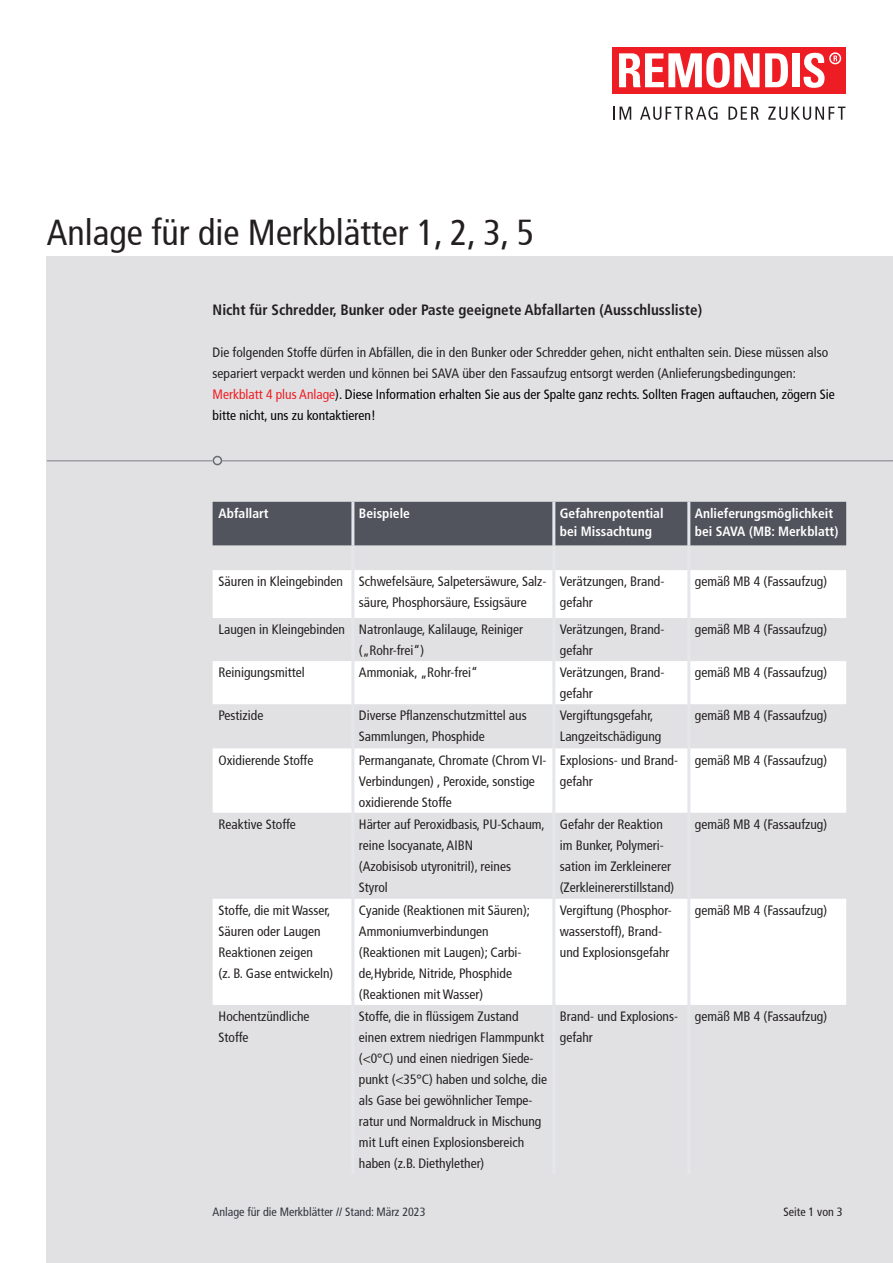
<style>
.page{position:relative;width:893px;height:1263px;background:#fff}
.page>*{position:absolute;margin:0;border:0;box-sizing:border-box;transform-origin:0 0}
.t1{font:condensed 36px "Frutiger";color:#231f20}
.t2{font:700 condensed 15px "Frutiger";color:#231f20}
.t3{font:condensed 13.5px/21px "Frutiger";color:#231f20}
.t4{font:condensed 13.5px/21px "Frutiger 57";color:#231f20}
.t5{font:700 condensed 13.5px/18px "Frutiger";color:#fff}
.t6{font:condensed 12px "Frutiger";color:#30343e}
.t7{font:condensed 12px "Frutiger";color:#231f20}
.s1{color:#ee1d23}
.s2{color:#000}
</style>
<div class="page">
<div style="left:612px;top:47px;width:234px;height:47px;background:#ee1d23"></div>
<svg style="left:829px;top:52px;width:12px;height:12px"></svg>
<svg style="left:831px;top:54px;width:9px;height:9px"></svg>
<svg style="left:833px;top:56px;width:4px;height:5px"></svg>
<svg style="left:619px;top:53px;width:169px;height:35px"></svg>
<div style="left:792px;top:53px;width:8px;height:34px;background:#fff"></div>
<svg style="left:803px;top:53px;width:22px;height:35px"></svg>
<svg style="left:613px;top:107px;width:18px;height:13px"></svg>
<svg style="left:640px;top:106px;width:77px;height:14px"></svg>
<svg style="left:728px;top:107px;width:31px;height:13px"></svg>
<svg style="left:768px;top:107px;width:77px;height:13px"></svg>
<div style="left:47px;top:257px;width:846px;height:1006px;background:#e1e1e3"></div>
<svg style="left:47px;top:456px;width:846px;height:9px"></svg>
<div style="left:213px;top:502px;width:633px;height:43px;background:#51545d"></div>
<svg style="left:213px;top:570px;width:633px;height:435px;fill:#fff"></svg>
<hr style="left:351px;top:502px;width:3px;height:43px;background:#e4e7ea">
<hr style="left:552px;top:502px;width:3px;height:43px;background:#e4e7ea">
<hr style="left:687px;top:502px;width:3px;height:43px;background:#e4e7ea">
<hr style="left:351px;top:545px;width:3px;height:25px;background:#e4e7ea">
<hr style="left:552px;top:545px;width:3px;height:25px;background:#e4e7ea">
<hr style="left:687px;top:545px;width:3px;height:25px;background:#e4e7ea">
<hr style="left:351px;top:570px;width:3px;height:48px;background:#e4e7ea">
<hr style="left:552px;top:570px;width:3px;height:48px;background:#e4e7ea">
<hr style="left:687px;top:570px;width:3px;height:48px;background:#e4e7ea">
<hr style="left:351px;top:618px;width:3px;height:43px;background:#e4e7ea">
<hr style="left:552px;top:618px;width:3px;height:43px;background:#e4e7ea">
<hr style="left:687px;top:618px;width:3px;height:43px;background:#e4e7ea">
<hr style="left:351px;top:661px;width:3px;height:43px;background:#e4e7ea">
<hr style="left:552px;top:661px;width:3px;height:43px;background:#e4e7ea">
<hr style="left:687px;top:661px;width:3px;height:43px;background:#e4e7ea">
<hr style="left:351px;top:704px;width:3px;height:44px;background:#e4e7ea">
<hr style="left:552px;top:704px;width:3px;height:44px;background:#e4e7ea">
<hr style="left:687px;top:704px;width:3px;height:44px;background:#e4e7ea">
<hr style="left:351px;top:748px;width:3px;height:65px;background:#e4e7ea">
<hr style="left:552px;top:748px;width:3px;height:65px;background:#e4e7ea">
<hr style="left:687px;top:748px;width:3px;height:65px;background:#e4e7ea">
<hr style="left:351px;top:813px;width:3px;height:86px;background:#e4e7ea">
<hr style="left:552px;top:813px;width:3px;height:86px;background:#e4e7ea">
<hr style="left:687px;top:813px;width:3px;height:86px;background:#e4e7ea">
<hr style="left:351px;top:899px;width:3px;height:106px;background:#e4e7ea">
<hr style="left:552px;top:899px;width:3px;height:106px;background:#e4e7ea">
<hr style="left:687px;top:899px;width:3px;height:106px;background:#e4e7ea">
<hr style="left:351px;top:1005px;width:3px;height:169px;background:#e4e7ea">
<hr style="left:552px;top:1005px;width:3px;height:169px;background:#e4e7ea">
<hr style="left:687px;top:1005px;width:3px;height:169px;background:#e4e7ea">
<h1 class="t1" style="left:47px;top:211px;width:489px">Anlage für die Merkblätter 1, 2, 3, 5</h1>
<p class="t2" style="left:213px;top:301px;width:491px">Nicht für Schredder, Bunker oder Paste geeignete Abfallarten (Ausschlussliste)</p>
<p class="t3" style="left:213px;top:342px;width:624px">Die folgenden Stoffe dürfen in Abfällen, die in den Bunker oder Schredder gehen, nicht enthalten sein. Diese müssen also separiert verpackt werden und können bei SAVA über den Fassaufzug entsorgt werden (Anlieferungsbedingungen:<br><span class="s1">Merkblatt 4 plus Anlage</span><span class="s2">). Diese Information erhalten Sie aus der Spalte ganz rechts. Sollten Fragen auftauchen, zögern Sie bitte nicht, uns zu kontaktieren!</span></p>
<p class="t5" style="left:219px;top:504px;width:52px">Abfallart</p>
<p class="t5" style="left:359px;top:504px;width:53px">Beispiele</p>
<p class="t5" style="left:560px;top:504px;width:105px">Gefahrenpotential bei Missachtung</p>
<p class="t5" style="left:695px;top:504px;width:145px">Anlieferungsmöglichkeit bei SAVA (MB: Merkblatt)</p>
<p class="t3" style="left:359px;top:571px;width:189px;text-indent:-140px">Säuren in Kleingebinden Schwefelsäure, Salpetersäwure, Salz&shy;säure, Phosphorsäure, Essigsäure</p>
<p class="t3" style="left:560px;top:571px;width:106px">Verätzungen, Brand&shy;gefahr</p>
<p class="t3" style="left:695px;top:571px;width:134px">gemäß MB 4 (Fassaufzug)</p>
<p class="t3" style="left:359px;top:619px;width:166px;text-indent:-140px">Laugen in Kleingebinden Natronlauge, Kalilauge, Reiniger („Rohr-frei“)</p>
<p class="t3" style="left:560px;top:619px;width:106px">Verätzungen, Brand&shy;gefahr</p>
<p class="t3" style="left:695px;top:619px;width:134px">gemäß MB 4 (Fassaufzug)</p>
<p class="t3" style="left:219px;top:662px;width:88px">Reinigungsmittel</p>
<p class="t3" style="left:359px;top:662px;width:121px">Ammoniak, „Rohr-frei“</p>
<p class="t3" style="left:560px;top:662px;width:106px">Verätzungen, Brand&shy;gefahr</p>
<p class="t3" style="left:695px;top:662px;width:134px">gemäß MB 4 (Fassaufzug)</p>
<p class="t3" style="left:219px;top:705px;width:46px">Pestizide</p>
<p class="t3" style="left:359px;top:705px;width:169px">Diverse Pflanzenschutzmittel aus<br>Sammlungen, Phosphide</p>
<p class="t3" style="left:560px;top:705px;width:103px">Vergiftungsgefahr,<br>Langzeitschädigung</p>
<p class="t3" style="left:695px;top:705px;width:134px">gemäß MB 4 (Fassaufzug)</p>
<p class="t3" style="left:219px;top:749px;width:96px">Oxidierende Stoffe</p>
<p class="t3" style="left:359px;top:749px;width:189px">Permanganate, Chromate (Chrom VI-<br>Verbindungen) , Peroxide, sonstige oxidierende Stoffe</p>
<p class="t3" style="left:560px;top:749px;width:120px">Explosions- und Brand&shy;gefahr</p>
<p class="t3" style="left:695px;top:749px;width:134px">gemäß MB 4 (Fassaufzug)</p>
<p class="t3" style="left:219px;top:814px;width:79px">Reaktive Stoffe</p>
<p class="t3" style="left:359px;top:814px;width:187px">Härter auf Peroxidbasis, PU-Schaum, reine lsocyanate, AIBN<br>(Azobisisob utyronitril), reines<br>Styrol</p>
<p class="t3" style="left:560px;top:814px;width:116px">Gefahr der Reaktion im Bunker, Polymeri&shy;sation im Zerkleinerer (Zerkleinererstillstand)</p>
<p class="t3" style="left:695px;top:814px;width:134px">gemäß MB 4 (Fassaufzug)</p>
<p class="t3" style="left:219px;top:900px;width:116px">Stoffe, die mit Wasser,<br>Säuren oder Laugen<br>Reaktionen zeigen<br>(z. B. Gase entwickeln)</p>
<p class="t3" style="left:359px;top:900px;width:173px">Cyanide (Reaktionen mit Säuren);<br>Ammoniumverbindungen (Reaktionen mit Laugen); Carbi&shy;de,Hybride, Nitride, Phosphide (Reaktionen mit Wasser)</p>
<p class="t3" style="left:560px;top:900px;width:113px">Vergiftung (Phosphor&shy;wasserstoff), Brand&shy;und Explosionsgefahr</p>
<p class="t3" style="left:695px;top:900px;width:134px">gemäß MB 4 (Fassaufzug)</p>
<p class="t3" style="left:219px;top:1006px;width:93px">Hochentzündliche<br>Stoffe</p>
<p class="t4" style="left:359px;top:1006px;width:190px">Stoffe, die in flüssigem Zustand einen extrem niedrigen Flammpunkt (&lt;0°C) und einen niedrigen Siede&shy;punkt (&lt;35°C) haben und solche, die als Gase bei gewöhnlicher Tempe&shy;ratur und Normaldruck in Mischung mit Luft einen Explosionsbereich haben (z.B. Diethylether)</p>
<p class="t3" style="left:560px;top:1006px;width:120px">Brand- und Explosions&shy;gefahr</p>
<p class="t3" style="left:695px;top:1006px;width:134px">gemäß MB 4 (Fassaufzug)</p>
<p class="t6" style="left:213px;top:1204px;width:214px">Anlage für die Merkblätter // Stand: März 2023</p>
<p class="t7" style="left:783px;top:1204px;width:61px">Seite 1 von 3</p>
</div>
